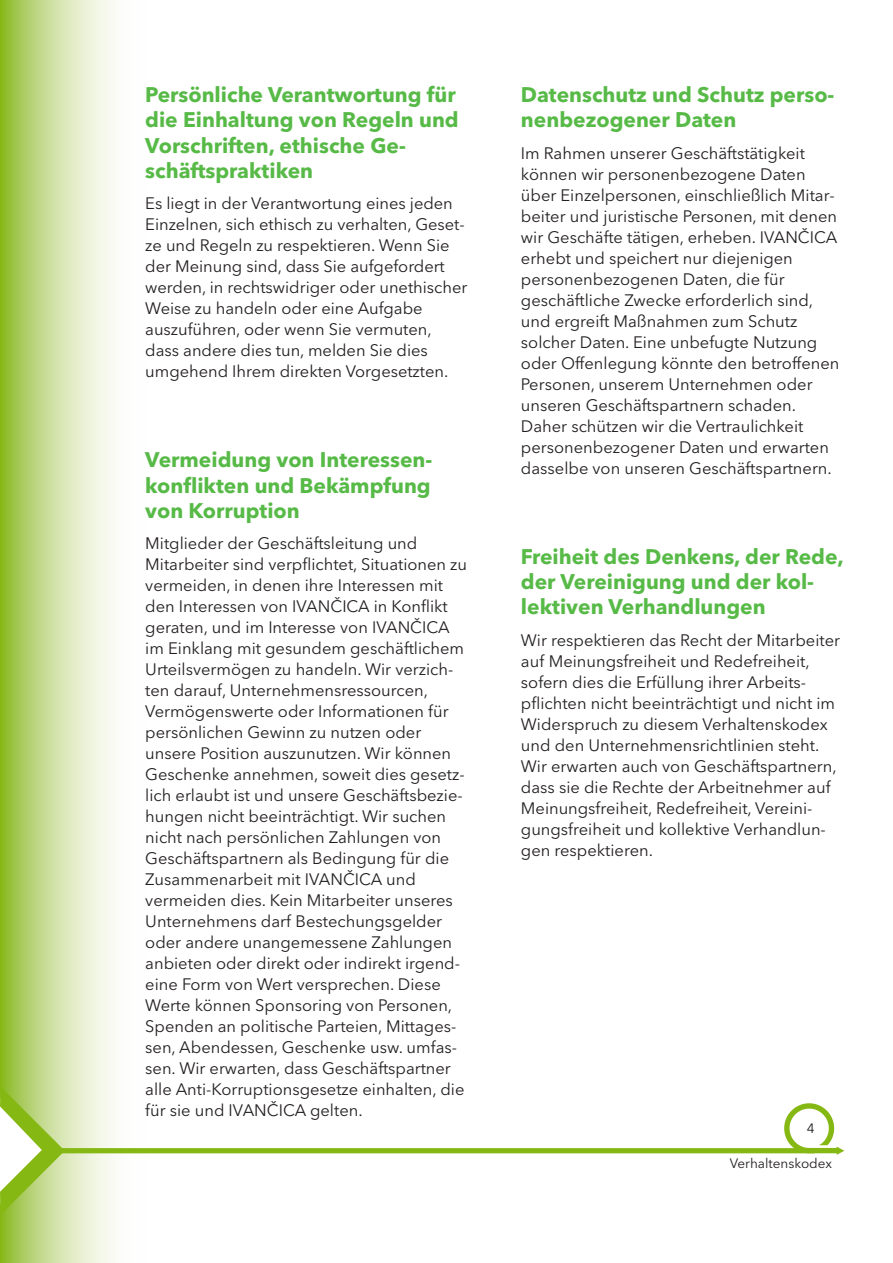
<style>
.page{position:relative;width:893px;height:1263px;background:#fff}
.page>*{position:absolute;margin:0;border:0;box-sizing:border-box;transform-origin:0 0}
.t1{font:700 21px/25.2px "Avenir Next LT Pro";color:#57ba47}
.t2{font:16.5px/21px "Avenir Next LT Pro";color:#231f20}
.t3{font:13.5px "Avenir Next LT Pro";color:#231f20}
</style>
<div class="page">
<svg style="left:0;top:0;width:145px;height:1263px"></svg>
<svg style="left:0;top:1086px;width:65px;height:129px"></svg>
<div style="left:62px;top:1148px;width:753px;height:5px;background:#86b814"></div>
<svg style="left:784px;top:1103px;width:60px;height:52px"></svg>
<p class="t1" style="left:145px;top:82px;width:315px">Persönliche Verantwortung für die Einhaltung von Regeln und<br>Vorschriften, ethische Ge&shy;schäftspraktiken</p>
<p class="t2" style="left:145px;top:193px;width:324px">Es liegt in der Verantwortung eines jeden Einzelnen, sich ethisch zu verhalten, Geset&shy;ze und Regeln zu respektieren. Wenn Sie der Meinung sind, dass Sie aufgefordert werden, in rechtswidriger oder unethischer Weise zu handeln oder eine Aufgabe auszuführen, oder wenn Sie vermuten, dass andere dies tun, melden Sie dies umgehend Ihrem direkten Vorgesetzten.</p>
<p class="t1" style="left:145px;top:447px;width:289px;text-align:justify">Vermeidung von Interessen&shy;konflikten und Bekämpfung von Korruption</p>
<p class="t2" style="left:145px;top:533px;width:323px">Mitglieder der Geschäftsleitung und Mitarbeiter sind verpflichtet, Situationen zu vermeiden, in denen ihre Interessen mit den Interessen von IVANČICA in Konflikt geraten, und im Interesse von IVANČICA im Einklang mit gesundem geschäftlichem Urteilsvermögen zu handeln. Wir verzich&shy;ten darauf, Unternehmensressourcen, Vermögenswerte oder Informationen für persönlichen Gewinn zu nutzen oder unsere Position auszunutzen. Wir können Geschenke annehmen, soweit dies gesetz&shy;lich erlaubt ist und unsere Geschäftsbezie&shy;hungen nicht beeinträchtigt. Wir suchen nicht nach persönlichen Zahlungen von Geschäftspartnern als Bedingung für die Zusammenarbeit mit IVANČICA und vermeiden dies. Kein Mitarbeiter unseres Unternehmens darf Bestechungsgelder oder andere unangemessene Zahlungen anbieten oder direkt oder indirekt irgend&shy;eine Form von Wert versprechen. Diese Werte können Sponsoring von Personen, Spenden an politische Parteien, Mittages&shy;sen, Abendessen, Geschenke usw. umfas&shy;sen. Wir erwarten, dass Geschäftspartner alle Anti-Korruptionsgesetze einhalten, die für sie und IVANČICA gelten.</p>
<p class="t1" style="left:521px;top:82px;width:315px">Datenschutz und Schutz perso&shy;nenbezogener Daten</p>
<p class="t2" style="left:521px;top:143px;width:320px">Im Rahmen unserer Geschäftstätigkeit können wir personenbezogene Daten über Einzelpersonen, einschließlich Mitar&shy;beiter und juristische Personen, mit denen wir Geschäfte tätigen, erheben. IVANČICA erhebt und speichert nur diejenigen personenbezogenen Daten, die für geschäftliche Zwecke erforderlich sind, und ergreift Maßnahmen zum Schutz solcher Daten. Eine unbefugte Nutzung oder Offenlegung könnte den betroffenen Personen, unserem Unternehmen oder unseren Geschäftspartnern schaden.<br>Daher schützen wir die Vertraulichkeit personenbezogener Daten und erwarten dasselbe von unseren Geschäftspartnern.</p>
<p class="t1" style="left:521px;top:544px;width:324px">Freiheit des Denkens, der Rede, der Vereinigung und der kol&shy;lektiven Verhandlungen</p>
<p class="t2" style="left:521px;top:629px;width:321px">Wir respektieren das Recht der Mitarbeiter auf Meinungsfreiheit und Redefreiheit, sofern dies die Erfüllung ihrer Arbeits&shy;pflichten nicht beeinträchtigt und nicht im Widerspruch zu diesem Verhaltenskodex und den Unternehmensrichtlinien steht.<br>Wir erwarten auch von Geschäftspartnern, dass sie die Rechte der Arbeitnehmer auf Meinungsfreiheit, Redefreiheit, Vereini&shy;gungsfreiheit und kollektive Verhandlun&shy;gen respektieren.</p>
<p class="t3" style="left:807px;top:1120px;width:9px">4</p>
<p class="t3" style="left:730px;top:1155px;width:104px">Verhaltenskodex</p>
</div>
